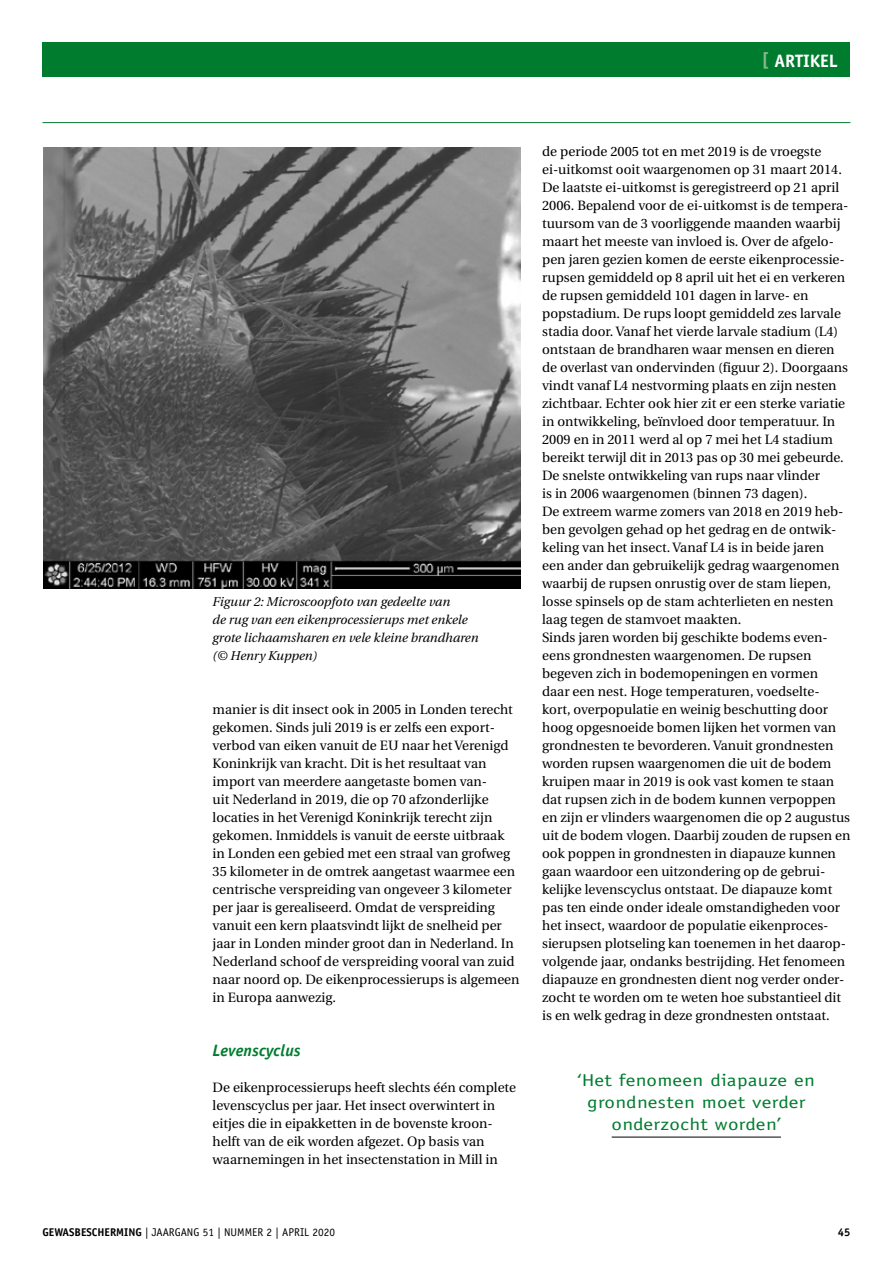
<style>
.page{position:relative;width:893px;height:1263px;background:#fff}
.page>*{position:absolute;margin:0;border:0;box-sizing:border-box;transform-origin:0 0}
.t1{font:700 18px "Officina Sans";color:#fff}
.t2{font:17.25px/22px "Officina Sans";letter-spacing:.015em;color:#007c2f;text-align:center;scale:1.22 1}
.t3{font:italic 700 16.5px "Officina Sans";letter-spacing:.015em;color:#007c2f}
.t4{font:13.5px/18px "Utopia";color:#000}
.t5{font:italic 12.75px/18px "Utopia";color:#000}
.t6{font:11.25px "Officina Sans";color:#000}
.t7{font:700 11.25px "Officina Sans";color:#000}
.s1{color:#86b78b}
.s2{font-weight:700}
</style>
<div class="page">
<div style="left:43px;top:43px;width:807px;height:34px;background:#007c2f"></div>
<hr style="left:43px;top:122px;width:807px;height:1px;background:#007c2f">
<img style="left:43px;top:147px;width:478px;height:441px">
<hr style="left:612px;top:1137px;width:169px;height:1px;background:#000">
<h1 class="t1" style="left:761px;top:49px;width:78px"><span class="s1">[</span> ARTIKEL</h1>
<p class="t5" style="left:213px;top:593px;width:267px">Figuur 2: Microscoopfoto van gedeelte van<br>de rug van een eikenprocessierups met enkele grote lichaamsharen en vele kleine brandharen (© Henry Kuppen)</p>
<p class="t4" style="left:213px;top:701px;width:308px">manier is dit insect ook in 2005 in Londen terecht gekomen. Sinds juli 2019 is er zelfs een export&shy;verbod van eiken vanuit de EU naar het Verenigd Koninkrijk van kracht. Dit is het resultaat van import van meerdere aangetaste bomen van-<br>uit Nederland in 2019, die op 70 afzonderlijke locaties in het Verenigd Koninkrijk terecht zijn gekomen. Inmiddels is vanuit de eerste uitbraak in Londen een gebied met een straal van grofweg 35 kilometer in de omtrek aangetast waarmee een centrische verspreiding van ongeveer 3 kilometer per jaar is gerealiseerd. Omdat de verspreiding vanuit een kern plaatsvindt lijkt de snelheid per jaar in Londen minder groot dan in Nederland. In Nederland schoof de verspreiding vooral van zuid naar noord op. De eikenprocessierups is algemeen in Europa aanwezig.</p>
<p class="t3" style="left:213px;top:1041px;width:90px">Levenscyclus</p>
<p class="t4" style="left:213px;top:1079px;width:305px">De eikenprocessierups heeft slechts één complete levenscyclus per jaar. Het insect overwintert in eitjes die in eipakketten in de bovenste kroon&shy;helft van de eik worden afgezet. Op basis van waarnemingen in het insectenstation in Mill in</p>
<p class="t4" style="left:542px;top:143px;width:310px">de periode 2005 tot en met 2019 is de vroegste ei-uitkomst ooit waargenomen op 31 maart 2014.<br>De laatste ei-uitkomst is geregistreerd op 21 april 2006. Bepalend voor de ei-uitkomst is de tempera&shy;tuursom van de 3 voorliggende maanden waarbij maart het meeste van invloed is. Over de afgelo&shy;pen jaren gezien komen de eerste eikenprocessie&shy;rupsen gemiddeld op 8 april uit het ei en verkeren de rupsen gemiddeld 101 dagen in larve- en popstadium. De rups loopt gemiddeld zes larvale stadia door. Vanaf het vierde larvale stadium (L4) ontstaan de brandharen waar mensen en dieren de overlast van ondervinden (figuur 2). Doorgaans vindt vanaf L4 nestvorming plaats en zijn nesten zichtbaar. Echter ook hier zit er een sterke variatie in ontwikkeling, beïnvloed door temperatuur. In 2009 en in 2011 werd al op 7 mei het L4 stadium bereikt terwijl dit in 2013 pas op 30 mei gebeurde.<br>De snelste ontwikkeling van rups naar vlinder<br>is in 2006 waargenomen (binnen 73 dagen).<br>De extreem warme zomers van 2018 en 2019 heb&shy;ben gevolgen gehad op het gedrag en de ontwik&shy;keling van het insect. Vanaf L4 is in beide jaren<br>een ander dan gebruikelijk gedrag waargenomen waarbij de rupsen onrustig over de stam liepen, losse spinsels op de stam achterlieten en nesten laag tegen de stamvoet maakten.<br>Sinds jaren worden bij geschikte bodems even&shy;eens grondnesten waargenomen. De rupsen begeven zich in bodemopeningen en vormen<br>daar een nest. Hoge temperaturen, voedselte&shy;kort, overpopulatie en weinig beschutting door hoog opgesnoeide bomen lijken het vormen van grondnesten te bevorderen. Vanuit grondnesten worden rupsen waargenomen die uit de bodem kruipen maar in 2019 is ook vast komen te staan dat rupsen zich in de bodem kunnen verpoppen en zijn er vlinders waargenomen die op 2 augustus uit de bodem vlogen. Daarbij zouden de rupsen en ook poppen in grondnesten in diapauze kunnen gaan waardoor een uitzondering op de gebrui&shy;kelijke levenscyclus ontstaat. De diapauze komt pas ten einde onder ideale omstandigheden voor het insect, waardoor de populatie eikenproces&shy;sierupsen plotseling kan toenemen in het daarop&shy;volgende jaar, ondanks bestrijding. Het fenomeen diapauze en grondnesten dient nog verder onder&shy;zocht te worden om te weten hoe substantieel dit is en welk gedrag in deze grondnesten ontstaat.</p>
<p class="t2" style="left:578px;top:1069px;width:196px">‘Het fenomeen diapauze en grondnesten moet verder onderzocht worden’</p>
<p class="t6" style="left:43px;top:1226px;width:294px"><span class="s2">GEWASBESCHERMING</span> | JAARGANG 51 | NUMMER 2 | APRIL 2020</p>
<p class="t7" style="left:838px;top:1225px;width:14px">45</p>
</div>
